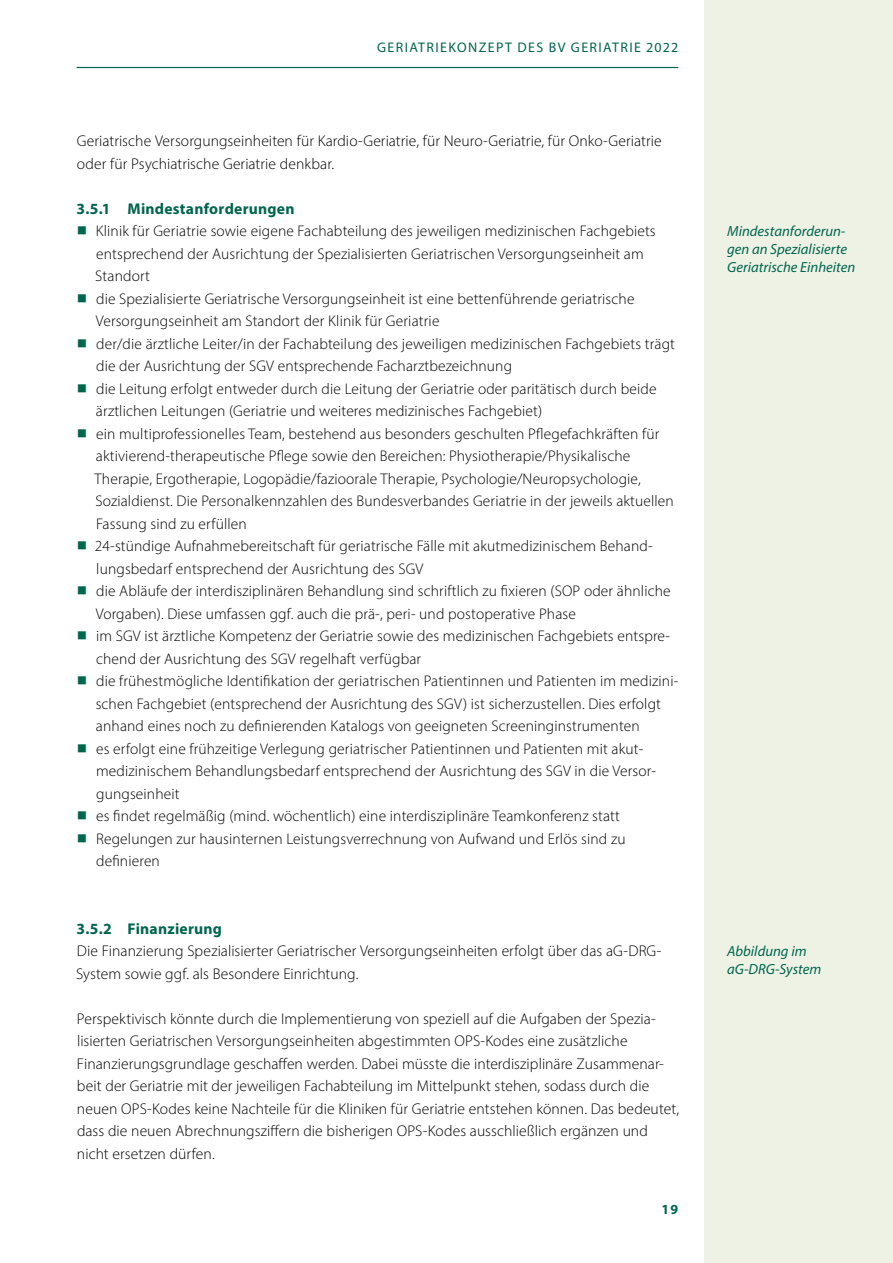
<style>
.page{position:relative;width:893px;height:1263px;background:#fff}
.page>*{position:absolute;margin:0;border:0;box-sizing:border-box;transform-origin:0 0}
.t1{font:300 15.6px/22.5px "Myriad Pro";letter-spacing:.005em;color:#000}
.t2{font:700 15.6px "Myriad Pro";letter-spacing:.015em;color:#00654f}
.t3{font:300 15.45px/22.5px "Myriad Pro";letter-spacing:.01em;color:#000}
.t4{font:italic 14.7px/18px "Myriad Pro";color:#00654f}
.t5{font:13.95px "Myriad Pro";letter-spacing:.1em;color:#00654f}
.t6{font:700 13.95px "Myriad Pro";color:#00654f}
</style>
<div class="page">
<hr style="left:77px;top:67px;width:601px;height:1px;background:#00654f">
<div style="left:704px;top:0;width:189px;height:1263px;background:#edf2e5"></div>
<p class="t5" style="left:377px;top:39px;width:303px">GERIATRIEKONZEPT DES BV GERIATRIE 2022</p>
<p class="t1" style="left:77px;top:130px;width:586px">Geriatrische Versorgungseinheiten für Kardio-Geriatrie, für Neuro-Geriatrie, für Onko-Geriatrie oder für Psychiatrische Geriatrie denkbar.</p>
<p class="t2" style="left:77px;top:198px;width:219px">3.5.1 Mindestanforderungen</p>
<p class="t3" style="left:95px;top:220px;width:585px">Klinik für Geriatrie sowie eigene Fachabteilung des jeweiligen medizinischen Fachgebiets entsprechend der Ausrichtung der Spezialisierten Geriatrischen Versorgungseinheit am Standort<br>die Spezialisierte Geriatrische Versorgungseinheit ist eine bettenführende geriatrische Versorgungseinheit am Standort der Klinik für Geriatrie<br>der/die ärztliche Leiter/in der Fachabteilung des jeweiligen medizinischen Fachgebiets trägt die der Ausrichtung der SGV entsprechende Facharztbezeichnung<br>die Leitung erfolgt entweder durch die Leitung der Geriatrie oder paritätisch durch beide ärztlichen Leitungen (Geriatrie und weiteres medizinisches Fachgebiet)<br>ein multiprofessionelles Team, bestehend aus besonders geschulten Pflegefachkräften für aktivierend-therapeutische Pflege sowie den Bereichen: Physiotherapie/Physikalische Therapie, Ergotherapie, Logopädie/fazioorale Therapie, Psychologie/Neuropsychologie, Sozialdienst. Die Personalkennzahlen des Bundesverbandes Geriatrie in der jeweils aktuellen Fassung sind zu erfüllen<br>24-stündige Aufnahmebereitschaft für geriatrische Fälle mit akutmedizinischem Behand&shy;lungsbedarf entsprechend der Ausrichtung des SGV<br>die Abläufe der interdisziplinären Behandlung sind schriftlich zu fixieren (SOP oder ähnliche Vorgaben). Diese umfassen ggf. auch die prä-, peri- und postoperative Phase<br>im SGV ist ärztliche Kompetenz der Geriatrie sowie des medizinischen Fachgebiets entspre&shy;chend der Ausrichtung des SGV regelhaft verfügbar<br>die frühestmögliche Identifikation der geriatrischen Patientinnen und Patienten im medizini&shy;schen Fachgebiet (entsprechend der Ausrichtung des SGV) ist sicherzustellen. Dies erfolgt anhand eines noch zu definierenden Katalogs von geeigneten Screeninginstrumenten<br>es erfolgt eine frühzeitige Verlegung geriatrischer Patientinnen und Patienten mit akut&shy;medizinischem Behandlungsbedarf entsprechend der Ausrichtung des SGV in die Versor&shy;gungseinheit<br>es findet regelmäßig (mind. wöchentlich) eine interdisziplinäre Teamkonferenz statt Regelungen zur hausinternen Leistungsverrechnung von Aufwand und Erlös sind zu definieren</p>
<p class="t2" style="left:77px;top:918px;width:147px">3.5.2 Finanzierung</p>
<p class="t1" style="left:76px;top:940px;width:587px">Die Finanzierung Spezialisierter Geriatrischer Versorgungseinheiten erfolgt über das aG-DRG-<br>System sowie ggf. als Besondere Einrichtung.</p>
<p class="t1" style="left:77px;top:1007px;width:604px">Perspektivisch könnte durch die Implementierung von speziell auf die Aufgaben der Spezia&shy;lisierten Geriatrischen Versorgungseinheiten abgestimmten OPS-Kodes eine zusätzliche Finanzierungsgrundlage geschaffen werden. Dabei müsste die interdisziplinäre Zusammenar&shy;beit der Geriatrie mit der jeweiligen Fachabteilung im Mittelpunkt stehen, sodass durch die neuen OPS-Kodes keine Nachteile für die Kliniken für Geriatrie entstehen können. Das bedeutet, dass die neuen Abrechnungsziffern die bisherigen OPS-Kodes ausschließlich ergänzen und nicht ersetzen dürfen.</p>
<p class="t6" style="left:662px;top:1200px;width:18px">19</p>
<p class="t4" style="left:727px;top:222px;width:130px">Mindestanforderun&shy;gen an Spezialisierte<br>Geriatrische Einheiten</p>
<p class="t4" style="left:727px;top:942px;width:96px">Abbildung im aG-DRG-System</p>
</div>
